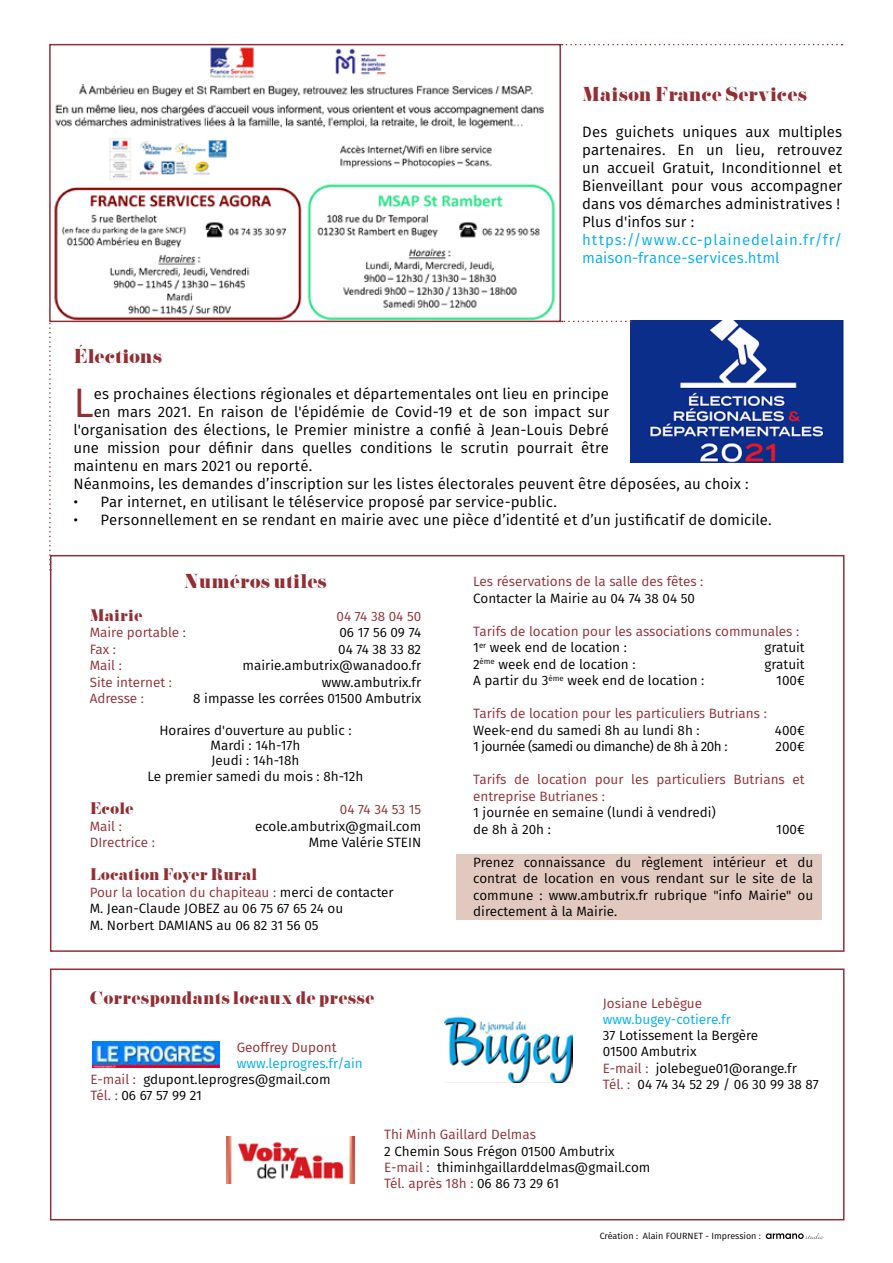
<style>
.page{position:relative;width:893px;height:1263px;background:#fff}
.page>*{position:absolute;margin:0;border:0;box-sizing:border-box;transform-origin:0 0}
.t1{font:41.1px "Fira Sans";color:#912f34}
.t2{font:18px "Pistilli";color:#912f34}
.t3{font:16.5px "Pistilli";color:#912f34}
.t4{font:15px/18px "Fira Sans";color:#000}
.t5{font:15px/18px "Fira Sans";letter-spacing:.045em;color:#00aeef}
.t6{font:15px "Pistilli";color:#912f34}
.t7{font:13.5px/16.2px "Fira Sans";color:#000}
.t8{font:13.5px/16.5px "Fira Sans";color:#912f34}
.t9{font:13.5px "Fira Sans";letter-spacing:-.04em;color:#000}
.t10{font:13.5px "Fira Sans";color:#00aeef}
.t11{font:9px "Fira Sans";color:#000}
.s1{color:#912f34}
.s2{color:#00aeef}
.s3{color:#000}
</style>
<div class="page">
<svg style="left:49px;top:322px;width:2px;height:249px"></svg>
<svg style="left:766px;top:1233px;width:58px;height:6px"></svg>
<img style="left:54px;top:47px;width:501px;height:272px">
<div style="left:49px;top:44px;width:512px;height:278px;border:2px solid #912f34"></div>
<svg style="left:562px;top:44px;width:280px;height:1px"></svg>
<img style="left:630px;top:321px;width:213px;height:141px">
<div style="left:456px;top:854px;width:366px;height:66px;background:#e1c9c0"></div>
<div style="left:50px;top:555px;width:794px;height:397px;border:2px solid #912f34"></div>
<svg style="left:562px;top:321px;width:69px;height:1px"></svg>
<div style="left:50px;top:968px;width:794px;height:252px;border:2px solid #912f34"></div>
<img style="left:227px;top:1136px;width:127px;height:48px">
<img style="left:92px;top:1041px;width:128px;height:26px">
<img style="left:445px;top:1016px;width:127px;height:66px">
<h2 class="t2" style="left:582px;top:83px;width:227px">Maison France Services</h2>
<p class="t4" style="left:582px;top:123px;width:262px">Des guichets uniques aux multiples partenaires. En un lieu, retrouvez un accueil Gratuit, Inconditionnel et Bienveillant pour vous accompagner dans vos démarches administratives !<br>Plus d'infos sur :</p>
<p class="t5" style="left:582px;top:231px;width:262px">https://www.cc-plainedelain.fr/fr/ maison-france-services.html</p>
<h2 class="t2" style="left:73px;top:344px;width:90px">Élections</h2>
<h1 class="t1" style="left:73px;top:372px;width:22px">L</h1>
<p class="t4" style="left:94px;top:384px;width:517px">es prochaines élections régionales et départementales ont lieu en principe</p>
<p class="t4" style="left:94px;top:402px;width:517px">en mars 2021. En raison de l'épidémie de Covid-19 et de son impact sur</p>
<p class="t4" style="left:73px;top:420px;width:537px">l'organisation des élections, le Premier ministre a confié à Jean-Louis Debré</p>
<p class="t4" style="left:73px;top:438px;width:537px">une mission pour définir dans quelles conditions le scrutin pourrait être</p>
<p class="t4" style="left:73px;top:456px;width:240px">maintenu en mars 2021 ou reporté.</p>
<p class="t4" style="left:73px;top:474px;width:677px">Néanmoins, les demandes d’inscription sur les listes électorales peuvent être déposées, au choix :</p>
<p class="t4" style="left:73px;top:492px;width:485px">• Par internet, en utilisant le téléservice proposé par service-public.</p>
<p class="t4" style="left:73px;top:510px;width:700px">• Personnellement en se rendant en mairie avec une pièce d’identité et d’un justificatif de domicile.</p>
<h2 class="t2" style="left:184px;top:569px;width:145px">Numéros utiles</h2>
<p class="t6" style="left:90px;top:605px;width:54px">Mairie</p>
<p class="t8" style="left:337px;top:608px;width:86px">04 74 38 04 50</p>
<p class="t8" style="left:90px;top:624px;width:98px">Maire portable :</p>
<p class="t7" style="left:339px;top:624px;width:83px">06 17 56 09 74</p>
<p class="t8" style="left:90px;top:641px;width:28px">Fax :</p>
<p class="t7" style="left:338px;top:641px;width:85px">04 74 38 33 82</p>
<p class="t8" style="left:90px;top:657px;width:34px">Mail :</p>
<p class="t7" style="left:243px;top:657px;width:180px">mairie.ambutrix@wanadoo.fr</p>
<p class="t8" style="left:90px;top:674px;width:84px">Site internet :</p>
<p class="t7" style="left:322px;top:674px;width:101px">www.ambutrix.fr</p>
<p class="t8" style="left:90px;top:690px;width:56px">Adresse :</p>
<p class="t7" style="left:193px;top:690px;width:229px">8 impasse les corrées 01500 Ambutrix</p>
<p class="t7" style="left:159px;top:722px;width:194px;line-height:15px;text-align:center">Horaires d'ouverture au public :<br>Mardi : 14h-17h<br>Jeudi : 14h-18h</p>
<p class="t7" style="left:147px;top:768px;width:217px">Le premier samedi du mois : 8h-12h</p>
<p class="t6" style="left:90px;top:799px;width:46px">Ecole</p>
<p class="t8" style="left:340px;top:801px;width:83px">04 74 34 53 15</p>
<p class="t8" style="left:90px;top:818px;width:34px">Mail :</p>
<p class="t7" style="left:255px;top:818px;width:168px">ecole.ambutrix@gmail.com</p>
<p class="t8" style="left:90px;top:834px;width:67px">DIrectrice :</p>
<p class="t7" style="left:309px;top:834px;width:114px">Mme Valérie STEIN</p>
<p class="t6" style="left:90px;top:865px;width:169px">Location Foyer Rural</p>
<p class="t7" style="left:90px;top:884px;width:306px"><span class="s1">Pour la location du chapiteau :</span> merci de contacter<br>M. Jean-Claude JOBEZ au 06 75 67 65 24 ou<br>M. Norbert DAMIANS au 06 82 31 56 05</p>
<p class="t3" style="left:90px;top:987px;width:286px">Correspondants locaux de presse</p>
<p class="t8" style="left:237px;top:1038px;width:101px">Geoffrey Dupont</p>
<p class="t7" style="left:90px;top:1055px;width:274px;text-indent:146px"><span class="s2">www.leprogres.fr/ain<br></span><span class="s1">E-mail :</span> gdupont.leprogres@gmail.com<br><span class="s1">Tél. :</span> 06 67 57 99 21</p>
<p class="t8" style="left:473px;top:573px;width:232px">Les réservations de la salle des fêtes :</p>
<p class="t7" style="left:473px;top:589px;width:223px">Contacter la Mairie au 04 74 38 04 50</p>
<p class="t8" style="left:473px;top:622px;width:328px">Tarifs de location pour les associations communales :<br><span class="s3">1</span><sup>er</sup> <span class="s3">week end de location :</span></p>
<p class="t7" style="left:765px;top:639px;width:42px">gratuit</p>
<p class="t7" style="left:473px;top:655px;width:164px">2<sup>ème</sup> week end de location :</p>
<p class="t7" style="left:765px;top:655px;width:42px">gratuit</p>
<p class="t7" style="left:473px;top:672px;width:233px">A partir du 3<sup>ème</sup> week end de location :</p>
<p class="t7" style="left:776px;top:672px;width:30px">100€</p>
<p class="t8" style="left:473px;top:705px;width:295px">Tarifs de location pour les particuliers Butrians :</p>
<p class="t7" style="left:473px;top:721px;width:228px">Week-end du samedi 8h au lundi 8h :</p>
<p class="t7" style="left:775px;top:721px;width:31px">400€</p>
<p class="t9" style="left:473px;top:736px;width:256px">1 journée (samedi ou dimanche) de 8h à 20h :</p>
<p class="t7" style="left:775px;top:738px;width:31px">200€</p>
<p class="t8" style="left:473px;top:771px;width:333px">Tarifs de location pour les particuliers Butrians et entreprise Butrianes :</p>
<p class="t7" style="left:473px;top:804px;width:244px">1 journée en semaine (lundi à vendredi) de 8h à 20h :</p>
<p class="t7" style="left:776px;top:820px;width:30px">100€</p>
<p class="t7" style="left:473px;top:853px;width:341px;text-align:justify">Prenez connaissance du règlement intérieur et du contrat de location en vous rendant sur le site de la commune : www.ambutrix.fr rubrique "info Mairie" ou directement à la Mairie.</p>
<p class="t8" style="left:603px;top:994px;width:101px">Josiane Lebègue</p>
<p class="t10" style="left:603px;top:1009px;width:129px">www.bugey-cotiere.fr</p>
<p class="t7" style="left:603px;top:1027px;width:217px">37 Lotissement la Bergère<br>01500 Ambutrix<br><span class="s1">E-mail :</span> jolebegue01@orange.fr<br><span class="s1">Tél. :</span> 04 74 34 52 29 / 06 30 99 38 87</p>
<p class="t8" style="left:384px;top:1126px;width:153px">Thi Minh Gaillard Delmas</p>
<p class="t7" style="left:384px;top:1142px;width:268px">2 Chemin Sous Frégon 01500 Ambutrix<br><span class="s1">E-mail :</span> thiminhgaillarddelmas@gmail.com<br><span class="s1">Tél. après 18h :</span> 06 86 73 29 61</p>
<p class="t11" style="left:600px;top:1229px;width:163px">Création : Alain FOURNET - Impression :</p>
</div>
